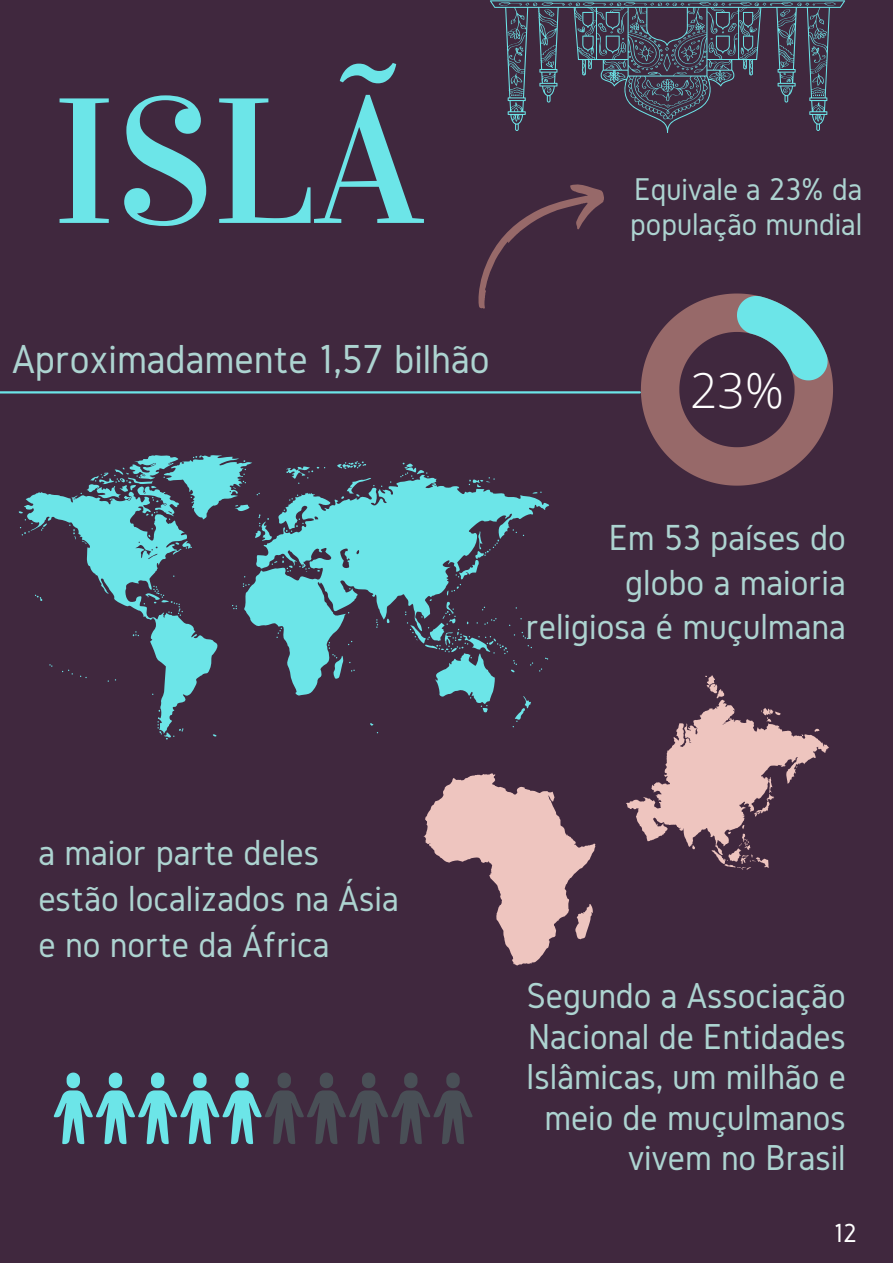
<style>
.page{position:relative;width:893px;height:1264px;background:#fff}
.page>*{position:absolute;margin:0;border:0;box-sizing:border-box;transform-origin:0 0}
.t1{font:178.5px "Vidaloka";color:#6ce5e8}
.t2{font:300 48px "Open Sans";color:#fff}
.t3{font:42.15px "Gidole";color:#add4d1}
.t4{font:37.65px/44.4px "Gidole";color:#add4d1;text-align:right}
.t5{font:37.5px/40.5px "Gidole";color:#add4d1;text-align:right}
.t6{font:32.7px/34.8px "Gidole";color:#add4d1}
.t7{font:27.15px "Gidole";color:#fff}
</style>
<div class="page">
<div style="left:0;top:0;width:892px;height:1262px;background:#40283e"></div>
<svg style="left:641px;top:293px;width:192px;height:192px"></svg>
<svg style="left:478px;top:184px;width:126px;height:125px"></svg>
<hr style="left:0;top:391px;width:639px;height:2px;background:#6ce5e8">
<svg style="left:19px;top:455px;width:530px;height:284px"></svg>
<svg style="left:626px;top:675px;width:203px;height:194px"></svg>
<svg style="left:423px;top:773px;width:172px;height:192px"></svg>
<svg style="left:54px;top:1072px;width:418px;height:72px"></svg>
<svg style="left:490px;top:0;width:355px;height:133px"></svg>
<h1 class="t1" style="left:53px;top:55px;width:371px">ISLÃ</h1>
<p class="t3" style="left:12px;top:336px;width:479px">Aproximadamente 1,57 bilhão</p>
<p class="t6" style="left:630px;top:172px;width:233px">Equivale a 23% da população mundial</p>
<p class="t2" style="left:690px;top:357px;width:95px">23%</p>
<p class="t4" style="left:525px;top:515px;width:321px">Em 53 países do globo a maioria religiosa é muçulmana</p>
<p class="t4" style="left:38px;top:829px;width:362px;line-height:45.8px;text-align:left">a maior parte deles estão localizados na Ásia e no norte da África</p>
<p class="t5" style="left:526px;top:974px;width:321px">Segundo a Associação<br>Nacional de Entidades<br>Islâmicas, um milhão e meio de muçulmanos vivem no Brasil</p>
<p class="t7" style="left:833px;top:1217px;width:25px">12</p>
</div>
